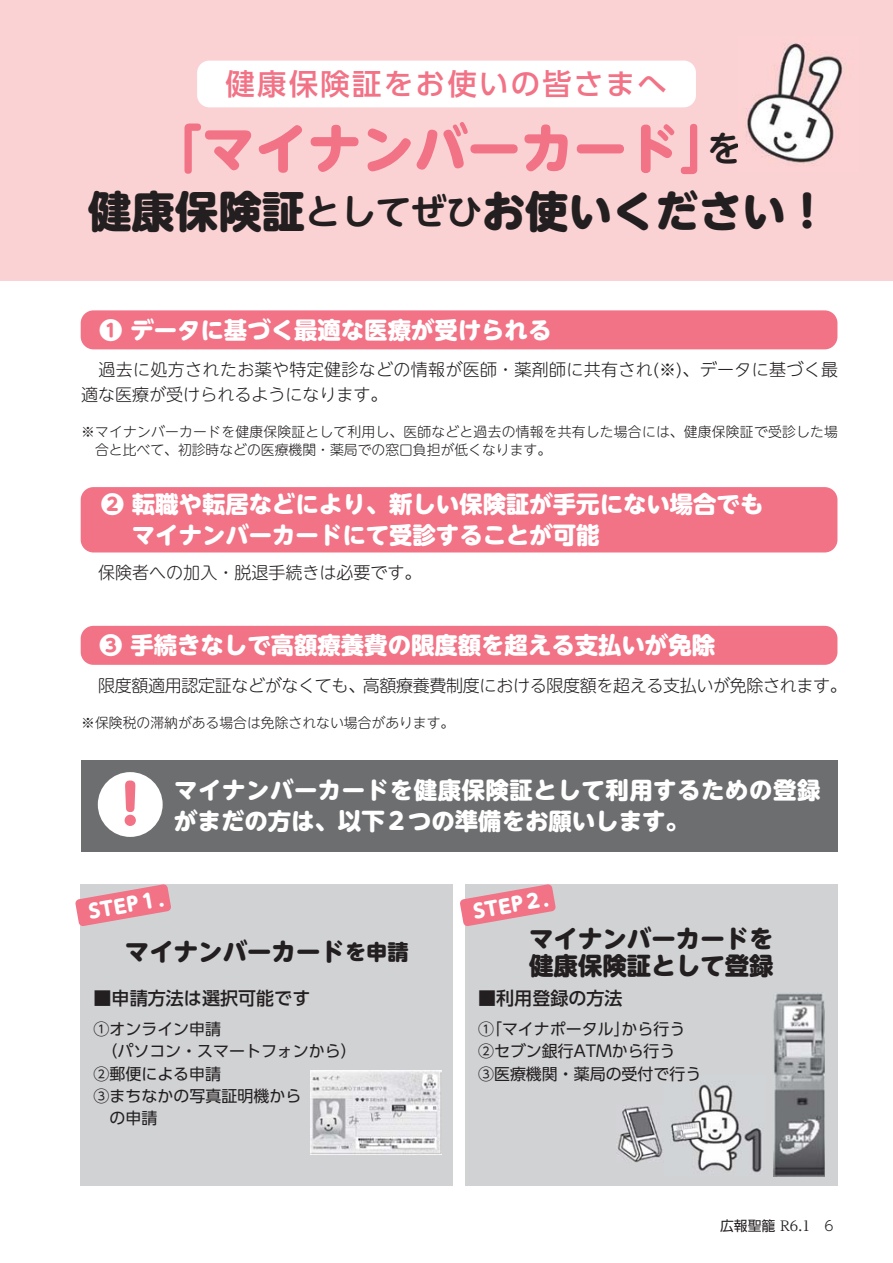
<style>
.page{position:relative;width:893px;height:1263px;background:#fff}
.page>*{position:absolute;margin:0;border:0;box-sizing:border-box;transform-origin:0 0}
.t1{font:54.15px "UD Shin M Go Pr 6 Heavy 90 msp RKSJ H";color:#f27286}
.t2{font:53.1px "UD Shin M Go Pr 6 Heavy 90 msp RKSJ H";color:#f27286}
.t3{font:43.35px "UD Shin M Go Pr 6 Heavy 90 msp RKSJ H";color:#231f20}
.t4{font:29.4px "UD Shin Go Pr 6 N Medium 90 msp RKSJ H";letter-spacing:.08em;color:#f27286}
.t5{font:24.45px/26.5px "UD Shin M Go Pr 6 Heavy 90 msp RKSJ H";color:#231f20}
.t6{font:23.4px/30.8px "UD Shin M Go Pr 6 Heavy 90 msp RKSJ H";color:#fff}
.t7{font:23.4px "UD Shin M Go Pr 6 Heavy 90 msp RKSJ H";letter-spacing:.025em;color:#fff}
.t8{font:19.2px "UD Shin M Go Pr 6 Heavy 90 msp RKSJ H";color:#fff}
.t9{font:18px "UD Shin Go Pr 6 N Medium 90 msp RKSJ H";color:#231f20}
.t10{font:16.95px/24.5px "UD Shin M Go Pr 6 Light 90 msp RKSJ H";letter-spacing:.02em;color:#231f20}
.t11{font:16.95px "UD Shin M Go Pr 6 Light 90 msp RKSJ H";letter-spacing:-.02em;color:#231f20}
.t12{font:16.95px "UD Shin M Go Pr 6 Light 90 msp RKSJ H";color:#231f20}
.t13{font:15.9px/22.4px "UD Shin Go Pr 6 N Regular 90 msp RKSJ H";color:#231f20}
.t14{font:13.8px/18.1px "UD Shin M Go Pr 6 Light 90 msp RKSJ H";color:#231f20}
.t15{font:13.8px "UD Reimin Pr 6 N Regular 90 msp RKSJ H";color:#231f20}
.s1{font-family:"UD Shin M Go Pr 6 De Bold 90 msp RKSJ H";font-size:35.25px;color:#231f20}
.s2{font-family:"UD Shin M Go Pr 6 De Bold 90 msp RKSJ H";font-size:35.25px}
.s3{font-size:21.3px}
.s4{font-family:"UD Shin Go Pr 6 N Regular 90 msp RKSJ H"}
.s5{font-family:"UD Shin M Go Pr 6 N Light 90 msp RKSJ H"}
</style>
<div class="page">
<div style="left:0;top:0;width:893px;height:281px;background:#fbd2d3"></div>
<div style="left:81px;top:310px;width:756px;height:39px;background:#f27286;border-radius:13px"></div>
<div style="left:81px;top:487px;width:756px;height:65px;background:#f27286;border-radius:13px"></div>
<div style="left:81px;top:626px;width:756px;height:39px;background:#f27286;border-radius:13px"></div>
<div style="left:81px;top:760px;width:756px;height:91px;background:#6d6e70"></div>
<div style="left:98px;top:772px;width:65px;height:65px;background:#fff;border-radius:50%"></div>
<div style="left:81px;top:884px;width:372px;height:302px;background:#d1d2d4"></div>
<svg style="left:75px;top:884px;width:96px;height:42px"></svg>
<img style="left:310px;top:1070px;width:131px;height:84px">
<div style="left:465px;top:884px;width:372px;height:302px;background:#d1d2d4"></div>
<svg style="left:460px;top:884px;width:96px;height:42px"></svg>
<img style="left:773px;top:992px;width:52px;height:184px">
<img style="left:671px;top:1084px;width:92px;height:89px">
<img style="left:616px;top:1106px;width:47px;height:57px">
<div style="left:197px;top:61px;width:499px;height:46px;background:#fff;border-radius:12px"></div>
<img style="left:747px;top:43px;width:96px;height:121px">
<p class="t4" style="left:225px;top:73px;width:443px">健康保険証をお使いの皆さまへ</p>
<h2 class="t2" style="left:148px;top:129px;width:595px">「マイナンバーカード」<span class="s1">を</span></h2>
<h3 class="t3" style="left:88px;top:196px;width:742px">健康保険証<span class="s2">としてぜひ</span>お使いください！</h3>
<p class="t6" style="left:99px;top:318px;width:454px">❶ データに基づく最適な医療が受けられる</p>
<p class="t10" style="left:81px;top:360px;width:758px">　過去に処方されたお薬や特定健診などの情報が医師・薬剤師に共有され(※)、データに基づく最適な医療が受けられるようになります。</p>
<p class="t14" style="left:95px;top:425px;width:744px;text-indent:-14px">※ マイナンバーカードを健康保険証として利用し、医師などと過去の情報を共有した場合には、健康保険証で受診した場合と比べて、初診時などの医療機関・薬局での窓口負担が低くなります。</p>
<p class="t6" style="left:101px;top:492px;width:664px">❷ 転職や転居などにより、新しい保険証が手元にない場合でも　 マイナンバーカードにて受診することが可能</p>
<p class="t12" style="left:81px;top:566px;width:342px">　保険者への加入・脱退手続きは必要です。</p>
<p class="t6" style="left:99px;top:633px;width:617px">❸ 手続きなしで高額療養費の限度額を超える支払いが免除</p>
<p class="t11" style="left:81px;top:679px;width:767px">　限度額適用認定証などがなくても、高額療養費制度における限度額を超える支払いが免除されます。</p>
<p class="t14" style="left:81px;top:716px;width:375px">※保険税の滞納がある場合は免除されない場合があります。</p>
<h1 class="t1" style="left:103px;top:784px;width:56px">！</h1>
<p class="t7" style="left:174px;top:782px;width:648px">マイナンバーカードを健康保険証として利用するための登録</p>
<p class="t6" style="left:174px;top:809px;width:516px">がまだの方は、以下２つの準備をお願いします。</p>
<p class="t8" style="left:88px;top:905px;width:77px;rotate:-10deg">STEP１.</p>
<p class="t5" style="left:125px;top:942px;width:285px">マイナンバーカード<span class="s3">を申請</span></p>
<p class="t9" style="left:94px;top:992px;width:218px">■申請方法は選択可能です</p>
<p class="t13" style="left:94px;top:1020px;width:129px">①オンライン申請</p>
<p class="t13" style="left:102px;top:1042px;width:257px">（パソコン・スマートフォンから）</p>
<p class="t13" style="left:94px;top:1065px;width:129px">②郵便による申請</p>
<p class="t13" style="left:94px;top:1087px;width:209px">③まちなかの写真証明機から</p>
<p class="t13" style="left:109px;top:1109px;width:49px">の申請</p>
<p class="t8" style="left:472px;top:905px;width:77px;rotate:-10deg">STEP２.</p>
<p class="t5" style="left:529px;top:929px;width:246px">マイナンバーカードを健康保険証として登録</p>
<p class="t9" style="left:478px;top:992px;width:146px">■利用登録の方法</p>
<p class="t13" style="left:478px;top:1020px;width:225px">①「マイナポータル」から行う<br>②セブン銀行ATMから行う<br>③医療機関・薬局の受付で行う</p>
<p class="t15" style="left:720px;top:1221px;width:115px"><span class="s4">広報聖籠</span> R6.1　<span class="s5">6</span></p>
</div>
